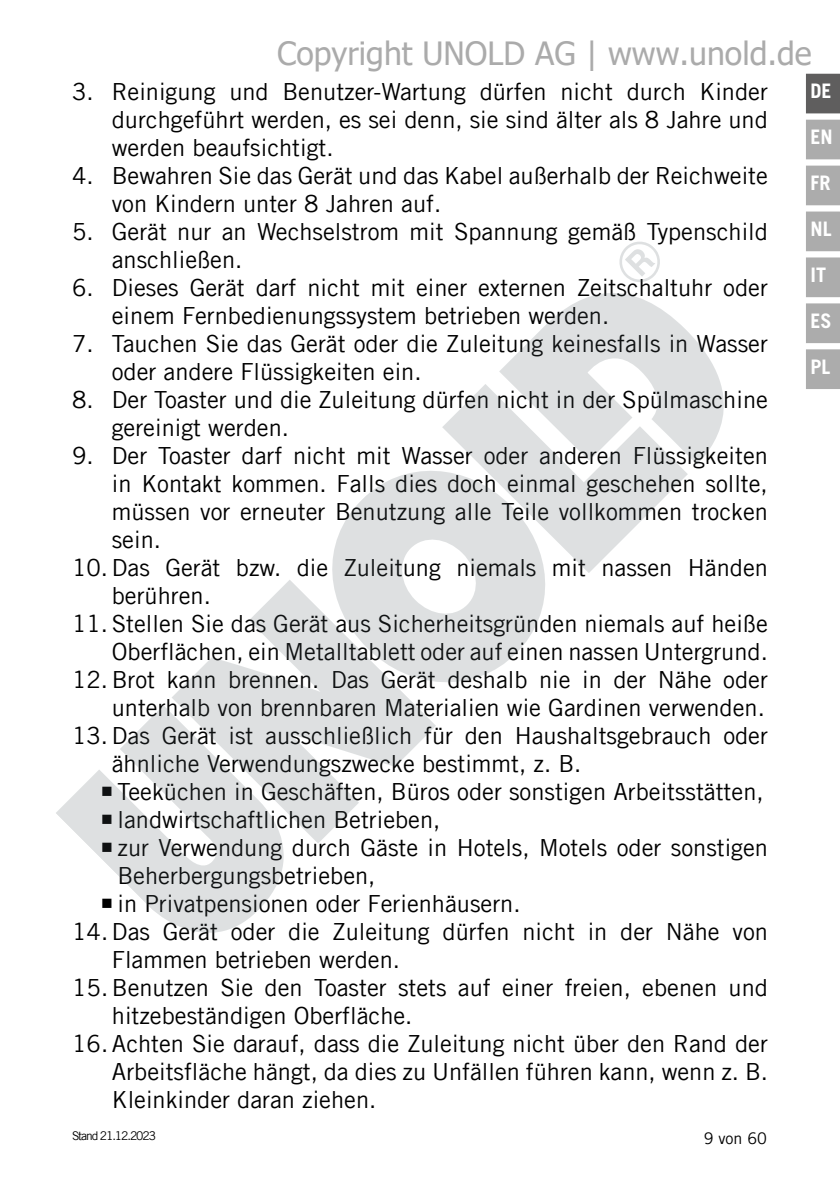
<style>
.page{position:relative;width:840px;height:1191px;background:#fff}
.page>*{position:absolute;margin:0;border:0;box-sizing:border-box;transform-origin:0 0}
.t1{font:32px "Tahoma";color:#ababab}
.t2{font:23.6px/28px "Trade Gothic LT Com";color:#000}
.t3{font:700 20px "Trade Gothic LT Com";color:#fff}
.t4{font:16px "Trade Gothic LT Com";color:#000}
.t5{font:12px "Trade Gothic LT Com";letter-spacing:-.09em;color:#000}
</style>
<div class="page">
<div style="left:805px;top:74px;width:34px;height:39px;background:#5f5e5e"></div>
<div style="left:805px;top:120px;width:34px;height:39px;background:#acacac"></div>
<div style="left:805px;top:166px;width:34px;height:39px;background:#acacac"></div>
<div style="left:805px;top:211px;width:34px;height:40px;background:#acacac;border:2px solid #acacac"></div>
<div style="left:805px;top:257px;width:34px;height:40px;background:#acacac;border:2px solid #acacac"></div>
<div style="left:805px;top:303px;width:34px;height:40px;background:#acacac;border:2px solid #acacac"></div>
<div style="left:805px;top:349px;width:34px;height:40px;background:#acacac;border:2px solid #acacac"></div>
<svg style="left:543px;top:293px;width:181px;height:182px;fill:#dee0e1"></svg>
<svg style="left:442px;top:328px;width:245px;height:245px;fill:#dee0e1"></svg>
<svg style="left:332px;top:428px;width:255px;height:254px;fill:#dee0e1"></svg>
<svg style="left:172px;top:579px;width:264px;height:264px;fill:#dee0e1"></svg>
<svg style="left:56px;top:702px;width:260px;height:231px;fill:#dee0e1"></svg>
<svg style="left:619px;top:241px;width:41px;height:41px"></svg>
<svg style="left:102px;top:786px;width:9px;height:10px"></svg>
<svg style="left:102px;top:814px;width:9px;height:10px"></svg>
<svg style="left:102px;top:842px;width:10px;height:10px"></svg>
<svg style="left:102px;top:898px;width:10px;height:10px"></svg>
<h1 class="t1" style="left:277px;top:32px;width:535px">Copyright UNOLD AG | www.unold.de</h1>
<p class="t2" style="left:112px;top:77px;width:657px;text-align:justify;text-indent:-40px">3. Reinigung und Benutzer-Wartung dürfen nicht durch Kinder durchgeführt werden, es sei denn, sie sind älter als 8 Jahre und werden beaufsichtigt.</p>
<p class="t2" style="left:112px;top:161px;width:657px;text-indent:-40px">4. Bewahren Sie das Gerät und das Kabel außerhalb der Reichweite von Kindern unter 8 Jahren auf.</p>
<p class="t2" style="left:112px;top:217px;width:657px;text-indent:-40px">5. Gerät nur an Wechselstrom mit Spannung gemäß Typenschild anschließen.</p>
<p class="t2" style="left:112px;top:273px;width:657px;text-indent:-40px">6. Dieses Gerät darf nicht mit einer externen Zeitschaltuhr oder einem Fernbedienungssystem betrieben werden.</p>
<p class="t2" style="left:112px;top:329px;width:657px;text-indent:-40px">7. Tauchen Sie das Gerät oder die Zuleitung keinesfalls in Wasser oder andere Flüssigkeiten ein.</p>
<p class="t2" style="left:112px;top:385px;width:657px;text-indent:-40px">8. Der Toaster und die Zuleitung dürfen nicht in der Spülmaschine gereinigt werden.</p>
<p class="t2" style="left:72px;top:441px;width:697px">9. Der Toaster darf nicht mit Wasser oder anderen Flüssigkeiten</p>
<p class="t2" style="left:112px;top:469px;width:657px">in Kontakt kommen. Falls dies doch einmal geschehen sollte,</p>
<p class="t2" style="left:112px;top:497px;width:657px">müssen vor erneuter Benutzung alle Teile vollkommen trocken</p>
<p class="t2" style="left:112px;top:525px;width:51px">sein.</p>
<p class="t2" style="left:72px;top:553px;width:697px">10.Das Gerät bzw. die Zuleitung niemals mit nassen Händen</p>
<p class="t2" style="left:112px;top:581px;width:101px">berühren.</p>
<p class="t2" style="left:72px;top:609px;width:697px">11. Stellen Sie das Gerät aus Sicherheitsgründen niemals auf heiße</p>
<p class="t2" style="left:112px;top:637px;width:657px">Oberflächen, ein Metalltablett oder auf einen nassen Untergrund.</p>
<p class="t2" style="left:72px;top:665px;width:697px">12.Brot kann brennen. Das Gerät deshalb nie in der Nähe oder</p>
<p class="t2" style="left:112px;top:693px;width:654px">unterhalb von brennbaren Materialien wie Gardinen verwenden.</p>
<p class="t2" style="left:72px;top:721px;width:697px">13.Das Gerät ist ausschließlich für den Haushaltsgebrauch oder</p>
<p class="t2" style="left:112px;top:749px;width:471px">ähnliche Verwendungszwecke bestimmt, z. B.</p>
<p class="t2" style="left:117px;top:777px;width:647px">Teeküchen in Geschäften, Büros oder sonstigen Arbeitsstätten,</p>
<p class="t2" style="left:117px;top:805px;width:324px">landwirtschaftlichen Betrieben,</p>
<p class="t2" style="left:117px;top:833px;width:651px">zur Verwendung durch Gäste in Hotels, Motels oder sonstigen</p>
<p class="t2" style="left:117px;top:861px;width:259px">Beherbergungsbetrieben,</p>
<p class="t2" style="left:117px;top:889px;width:404px">in Privatpensionen oder Ferienhäusern.</p>
<p class="t2" style="left:72px;top:917px;width:697px">14.Das Gerät oder die Zuleitung dürfen nicht in der Nähe von</p>
<p class="t2" style="left:112px;top:945px;width:289px">Flammen betrieben werden.</p>
<p class="t2" style="left:72px;top:973px;width:696px">15.Benutzen Sie den Toaster stets auf einer freien, ebenen und</p>
<p class="t2" style="left:112px;top:1001px;width:302px">hitzebeständigen Oberfläche.</p>
<p class="t2" style="left:112px;top:1029px;width:657px;text-align:justify;text-indent:-40px">16. Achten Sie darauf, dass die Zuleitung nicht über den Rand der Arbeitsfläche hängt, da dies zu Unfällen führen kann, wenn z. B.<br>Kleinkinder daran ziehen.</p>
<p class="t5" style="left:72px;top:1128px;width:85px">Stand 21.12.2023</p>
<p class="t4" style="left:703px;top:1128px;width:65px">9 von 60</p>
<p class="t3" style="left:810px;top:79px;width:23px">DE</p>
<p class="t3" style="left:810px;top:125px;width:24px">EN</p>
<p class="t3" style="left:810px;top:171px;width:21px">FR</p>
<p class="t3" style="left:810px;top:217px;width:23px">NL</p>
<p class="t3" style="left:810px;top:262px;width:17px">IT</p>
<p class="t3" style="left:810px;top:308px;width:23px">ES</p>
<p class="t3" style="left:810px;top:354px;width:21px">PL</p>
</div>
